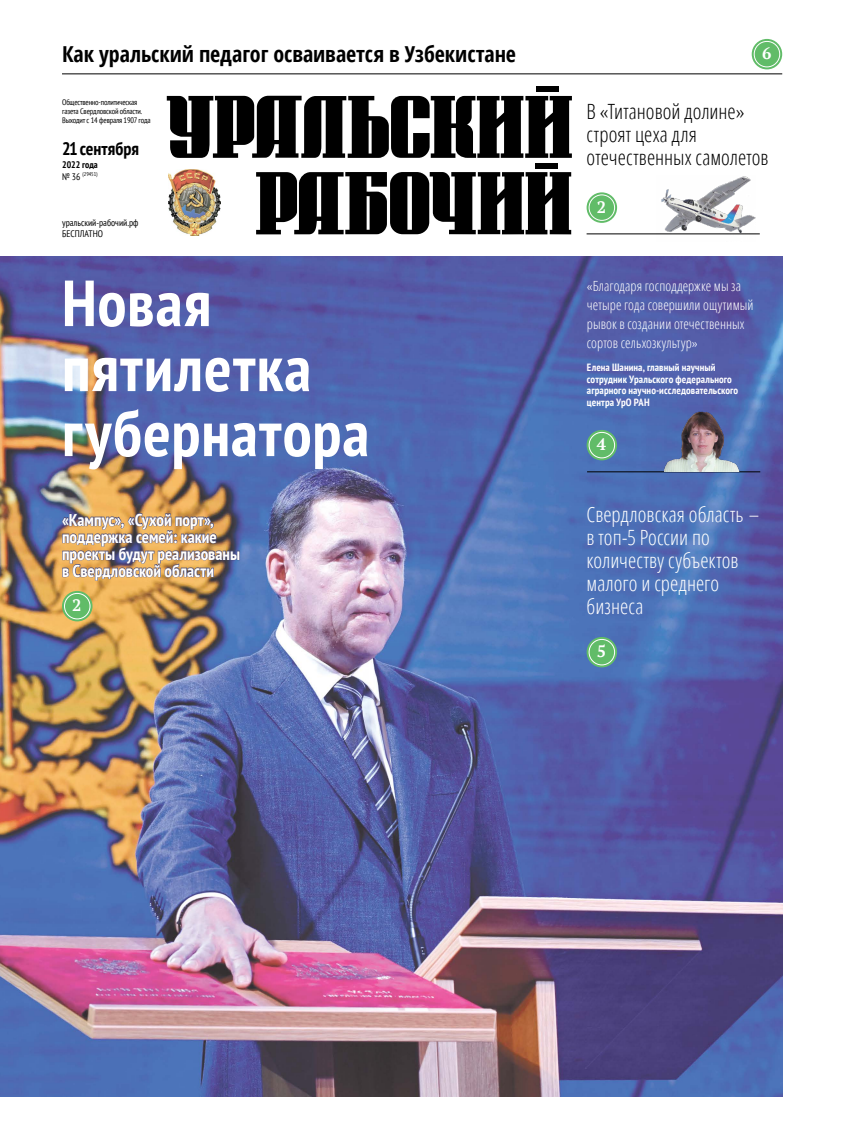
<style>
.page{position:relative;width:845px;height:1134px;background:#fff}
.page>*{position:absolute;margin:0;border:0;box-sizing:border-box;transform-origin:0 0}
.t1{font:700 condensed 65px/65px "PT Sans";letter-spacing:.015em;color:#fff}
.t2{font:700 22px "Open Sans Condensed";letter-spacing:-.005em;color:#000}
.t3{font:300 21px/23px "Open Sans Condensed";letter-spacing:.005em;color:#fff}
.t4{font:300 21px/23px "Open Sans Condensed";letter-spacing:.005em;color:#010101}
.t5{font:700 condensed 18px "PT Sans";color:#000}
.t6{font:700 condensed 17px/17px "PT Sans";color:#fff}
.t7{font:700 16.5px "PT Serif";color:#fff}
.t8{font:300 14px/19px "Open Sans Condensed";letter-spacing:.005em;color:#fff}
.t9{font:700 condensed 10.5px/11.5px "PT Sans";letter-spacing:.01em;color:#fff}
.t10{font:condensed 9.5px/11.5px "PT Sans";color:#000}
.t11{font:700 condensed 9.5px "PT Sans";color:#000}
.t12{font:condensed 8px/9px "PT Sans";letter-spacing:-.02em;color:#000}
.t13{font:condensed 5.5px "PT Sans";color:#000}
.s1{font-size:9.5px}
</style>
<div class="page">
<img style="left:0;top:256px;width:782px;height:841px">
<img style="left:189px;top:234px;width:12px;height:2px">
<hr style="left:62px;top:73px;width:720px;height:1px;background:#000">
<svg style="left:751px;top:39px;width:31px;height:30px"></svg>
<div style="left:754px;top:41px;width:26px;height:26px;border:1px solid #fff;border-radius:50%"></div>
<svg style="left:167px;top:86px;width:405px;height:148px"></svg>
<svg style="left:62px;top:591px;width:30px;height:30px"></svg>
<div style="left:64px;top:593px;width:26px;height:26px;border:1px solid #fff;border-radius:50%"></div>
<hr style="left:586px;top:233px;width:174px;height:1px;background:#010101">
<svg style="left:586px;top:192px;width:31px;height:31px"></svg>
<div style="left:588px;top:194px;width:27px;height:27px;border:1px solid #fff;border-radius:50%"></div>
<svg style="left:586px;top:430px;width:31px;height:30px"></svg>
<div style="left:588px;top:432px;width:27px;height:26px;border:1px solid #fff;border-radius:50%"></div>
<div style="left:586px;top:637px;width:31px;height:30px;background:#61bc68;border-radius:50%"></div>
<div style="left:588px;top:639px;width:27px;height:26px;border:1px solid #fff;border-radius:50%"></div>
<hr style="left:587px;top:471px;width:173px;height:1px;background:#010101">
<img style="left:62px;top:513px;width:178px;height:67px">
<img style="left:665px;top:408px;width:74px;height:63px">
<img style="left:656px;top:176px;width:100px;height:59px">
<h2 class="t2" style="left:62px;top:39px;width:455px">Как уральский педагог осваивается в Узбекистане</h2>
<h3 class="t7" style="left:762px;top:43px;width:11px">6</h3>
<p class="t12" style="left:62px;top:97px;width:90px">Общественно-политическая газета Свердловской области.<br>Выходит с 14 февраля 1907 года</p>
<h3 class="t5" style="left:62px;top:136px;width:78px">21 сентября</h3>
<p class="t11" style="left:62px;top:158px;width:37px">2022 года</p>
<p class="t13" style="left:62px;top:171px;width:37px"><span class="s1">№ 36</span> (29451)</p>
<p class="t10" style="left:62px;top:216px;width:78px">уральский-рабочий.рф<br>БЕСПЛАТНО</p>
<h1 class="t1" style="left:62px;top:270px;width:309px">Новая пятилетка губернатора</h1>
<h3 class="t4" style="left:586px;top:100px;width:184px">В «Титановой долине» строят цеха для отечественных самолетов</h3>
<h3 class="t7" style="left:597px;top:196px;width:11px">2</h3>
<h3 class="t8" style="left:587px;top:276px;width:168px">«Благодаря господдержке мы за четыре года совершили ощутимый рывок в создании отечественных сортов сельхозкультур»</h3>
<p class="t9" style="left:587px;top:361px;width:153px">Елена Шанина, главный научный сотрудник Уральского федерального аграрного научно-исследовательского центра УрО РАН</p>
<h3 class="t7" style="left:597px;top:434px;width:11px">4</h3>
<h3 class="t3" style="left:586px;top:502px;width:174px">Свердловская область – в топ-5 России по количеству субъектов малого и среднего</h3>
<h3 class="t6" style="left:62px;top:511px;width:180px">«Кампус», «Сухой порт», поддержка семей: какие проекты будут реализованы в Свердловской области</h3>
<h3 class="t7" style="left:72px;top:595px;width:11px">2</h3>
<h3 class="t3" style="left:586px;top:594px;width:58px">бизнеса</h3>
<h3 class="t7" style="left:597px;top:641px;width:11px">5</h3>
</div>
